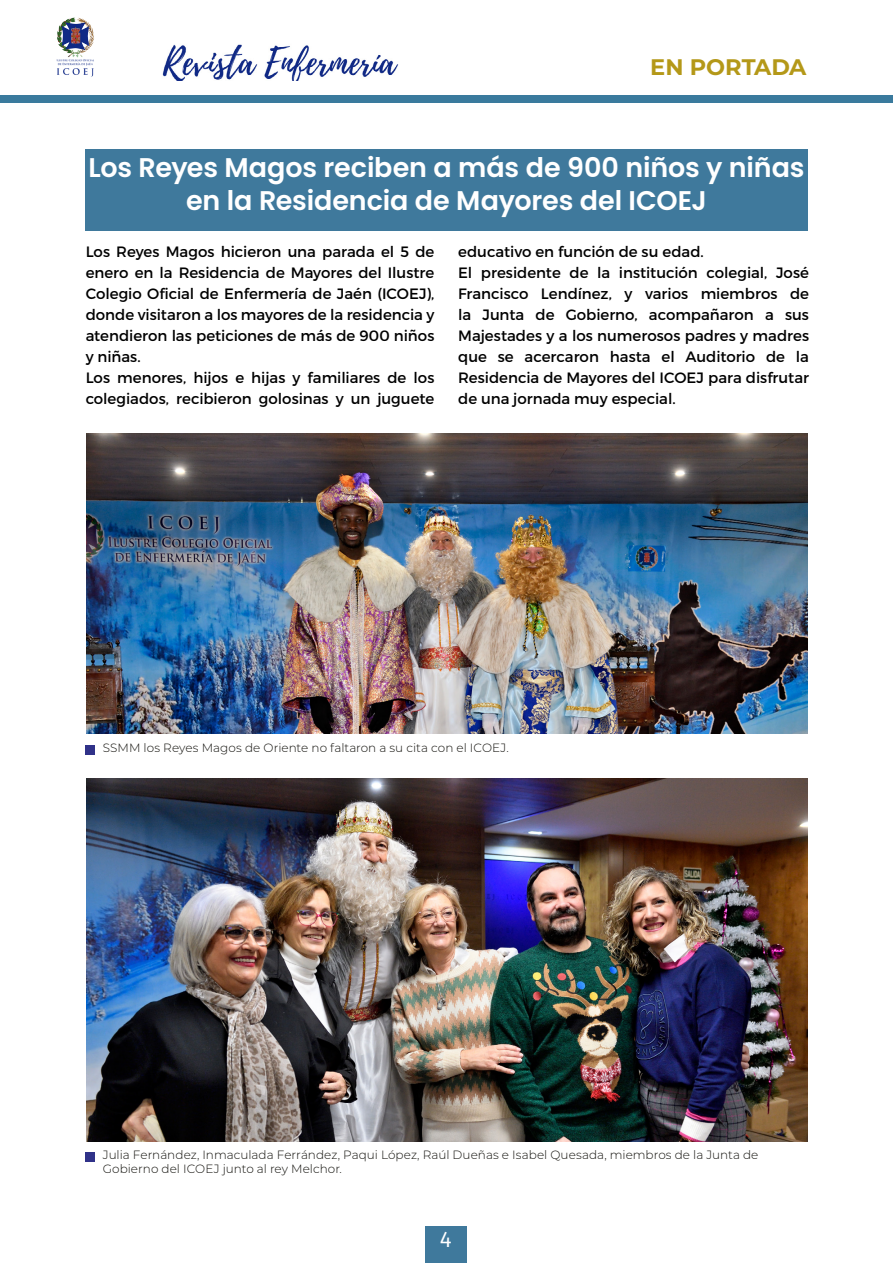
<style>
.page{position:relative;width:893px;height:1263px;background:#fff}
.page>*{position:absolute;margin:0;border:0;box-sizing:border-box;transform-origin:0 0}
.t1{font:600 27px/32.4px "Poppins";letter-spacing:-.005em;color:#fff;text-align:center}
.t2{font:700 22.5px "Montserrat";color:#b49818}
.t3{font:22.5px "Fira Sans";color:#fff}
.t4{font:15px/21px "Montserrat";color:#000}
.t5{font:300 12px/14.4px "Montserrat";letter-spacing:.005em;color:#12110c}
</style>
<div class="page">
<div style="left:425px;top:1226px;width:41px;height:37px;background:#3f799c"></div>
<div style="left:0;top:95px;width:893px;height:8px;background:#3a7a9d"></div>
<img style="left:56px;top:17px;width:38px;height:60px">
<div style="left:85px;top:149px;width:723px;height:82px;background:#3f799c"></div>
<img style="left:86px;top:778px;width:722px;height:363px">
<div style="left:86px;top:1152px;width:9px;height:9px;background:#303289"></div>
<img style="left:162px;top:44px;width:237px;height:37px">
<img style="left:86px;top:434px;width:722px;height:300px">
<div style="left:86px;top:745px;width:9px;height:9px;background:#303289"></div>
<h2 class="t2" style="left:650px;top:50px;width:158px">EN PORTADA</h2>
<h1 class="t1" style="left:88px;top:152px;width:718px">Los Reyes Magos reciben a más de 900 niños y niñas en la Residencia de Mayores del ICOEJ</h1>
<p class="t4" style="left:86px;top:241px;width:350px">Los Reyes Magos hicieron una parada el 5 de enero en la Residencia de Mayores del Ilustre Colegio Oficial de Enfermería de Jaén (ICOEJ), donde visitaron a los mayores de la residencia y atendieron las peticiones de más de 900 niños y niñas.<br>Los menores, hijos e hijas y familiares de los colegiados, recibieron golosinas y un juguete</p>
<p class="t4" style="left:458px;top:242px;width:352px">educativo en función de su edad.<br>El presidente de la institución colegial, José Francisco Lendínez, y varios miembros de la Junta de Gobierno, acompañaron a sus Majestades y a los numerosos padres y madres que se acercaron hasta el Auditorio de la Residencia de Mayores del ICOEJ para disfrutar de una jornada muy especial.</p>
<p class="t5" style="left:103px;top:740px;width:408px">SSMM los Reyes Magos de Oriente no faltaron a su cita con el ICOEJ.</p>
<p class="t5" style="left:103px;top:1147px;width:657px">Julia Fernández, Inmaculada Ferrández, Paqui López, Raúl Dueñas e Isabel Quesada, miembros de la Junta de<br>Gobierno del ICOEJ junto al rey Melchor.</p>
<h2 class="t3" style="left:440px;top:1223px;width:13px">4</h2>
</div>
